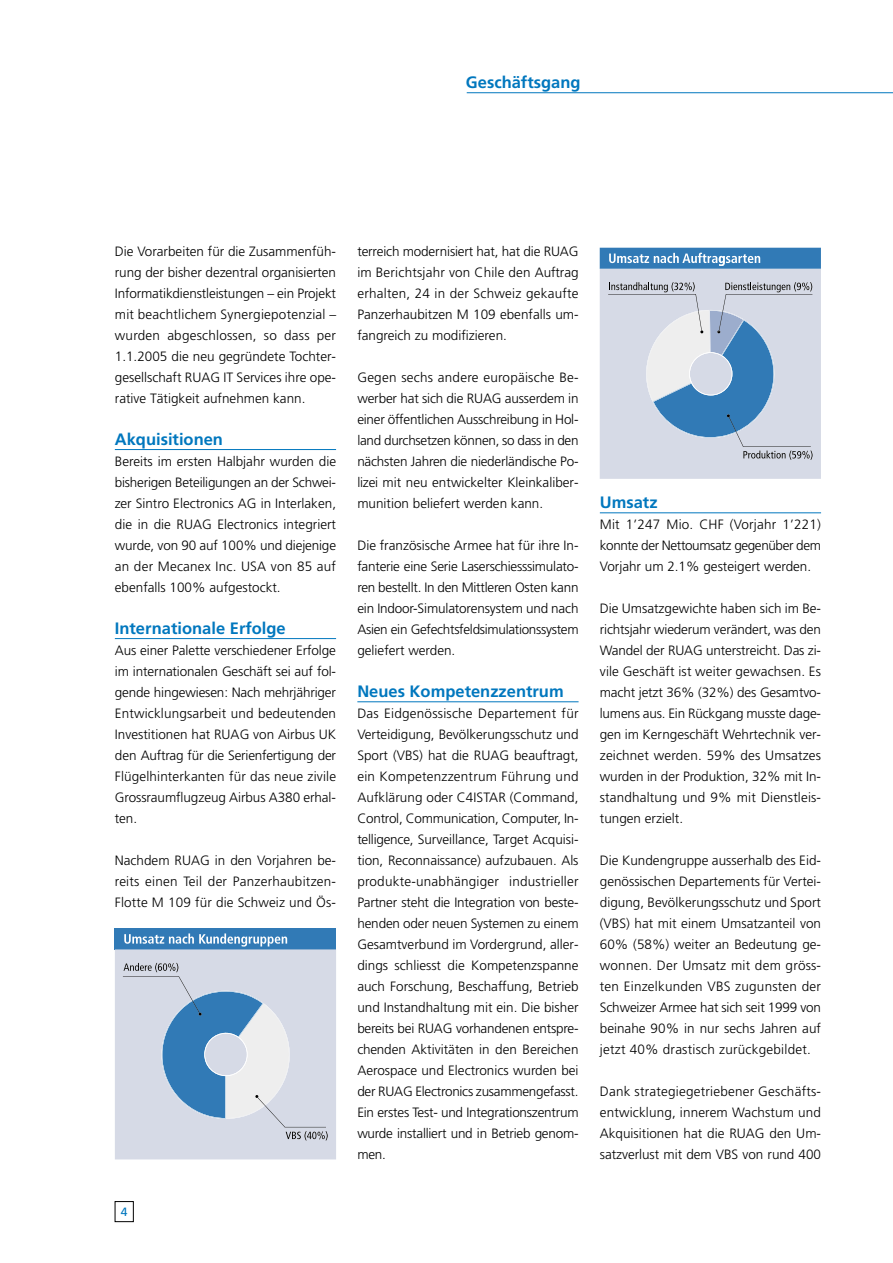
<style>
.page{position:relative;width:893px;height:1263px;background:#fff}
.page>*{position:absolute;margin:0;border:0;box-sizing:border-box;transform-origin:0 0}
.t1{font:700 16.5px "Frutiger";color:#0077be}
.t2{font:300 13.5px/21px "Frutiger";color:#000;text-align:justify}
.t3{font:12px "Frutiger";color:#0077be}
</style>
<div class="page">
<div style="left:115px;top:1201px;width:18px;height:21px;border:1px solid #000"></div>
<div style="left:115px;top:928px;width:221px;height:21px;background:#317ab6"></div>
<div style="left:115px;top:949px;width:221px;height:210px;background:#d6dae6"></div>
<svg style="left:124px;top:933px;width:163px;height:14px"></svg>
<svg style="left:123px;top:963px;width:205px;height:178px"></svg>
<hr style="left:466px;top:92px;width:426px;height:1px;background:#0077be">
<hr style="left:115px;top:449px;width:221px;height:1px;background:#0077be">
<hr style="left:600px;top:513px;width:221px;height:1px;background:#0077be">
<hr style="left:357px;top:702px;width:221px;height:1px;background:#0077be">
<div style="left:599px;top:269px;width:222px;height:210px;background:#d6dae6"></div>
<svg style="left:599px;top:248px;width:221px;height:21px"></svg>
<svg style="left:608px;top:282px;width:204px;height:178px"></svg>
<hr style="left:115px;top:638px;width:221px;height:1px;background:#0077be">
<p class="t1" style="left:466px;top:76px;width:116px">Geschäftsgang</p>
<p class="t2" style="left:115px;top:242px;width:223px">Die Vorarbeiten für die Zusammenfüh&shy;rung der bisher dezentral organisierten Informatikdienstleistungen – ein Projekt mit beachtlichem Synergiepotenzial – wurden abgeschlossen, so dass per 1.1.2005 die neu gegründete Tochter&shy;gesellschaft RUAG IT Services ihre ope&shy;rative Tätigkeit aufnehmen kann.</p>
<p class="t1" style="left:115px;top:433px;width:110px">Akquisitionen</p>
<p class="t2" style="left:115px;top:452px;width:223px">Bereits im ersten Halbjahr wurden die bisherigen Beteiligungen an der Schwei&shy;zer Sintro Electronics AG in Interlaken, die in die RUAG Electronics integriert wurde, von 90 auf 100% und diejenige an der Mecanex Inc. USA von 85 auf ebenfalls 100% aufgestockt.</p>
<p class="t1" style="left:115px;top:622px;width:172px">Internationale Erfolge</p>
<p class="t2" style="left:115px;top:641px;width:223px">Aus einer Palette verschiedener Erfolge im internationalen Geschäft sei auf fol&shy;gende hingewiesen: Nach mehrjähriger Entwicklungsarbeit und bedeutenden Investitionen hat RUAG von Airbus UK den Auftrag für die Serienfertigung der Flügelhinterkanten für das neue zivile Grossraumflugzeug Airbus A380 erhal&shy;ten.</p>
<p class="t2" style="left:115px;top:851px;width:223px">Nachdem RUAG in den Vorjahren be&shy;reits einen Teil der Panzerhaubitzen-Flotte M 109 für die Schweiz und Ös-</p>
<p class="t3" style="left:121px;top:1207px;width:8px">4</p>
<p class="t2" style="left:357px;top:242px;width:223px">terreich modernisiert hat, hat die RUAG im Berichtsjahr von Chile den Auftrag erhalten, 24 in der Schweiz gekaufte Panzerhaubitzen M 109 ebenfalls um&shy;fangreich zu modifizieren.</p>
<p class="t2" style="left:357px;top:368px;width:223px">Gegen sechs andere europäische Be&shy;werber hat sich die RUAG ausserdem in einer öffentlichen Ausschreibung in Hol&shy;land durchsetzen können, so dass in den nächsten Jahren die niederländische Po&shy;lizei mit neu entwickelter Kleinkaliber&shy;munition beliefert werden kann.</p>
<p class="t2" style="left:357px;top:536px;width:223px">Die französische Armee hat für ihre In&shy;fanterie eine Serie Laserschiesssimulato&shy;ren bestellt. In den Mittleren Osten kann ein Indoor-Simulatorensystem und nach Asien ein Gefechtsfeldsimulationssystem geliefert werden.</p>
<p class="t1" style="left:357px;top:685px;width:208px">Neues Kompetenzzentrum</p>
<p class="t2" style="left:357px;top:704px;width:223px">Das Eidgenössische Departement für Verteidigung, Bevölkerungsschutz und Sport (VBS) hat die RUAG beauftragt, ein Kompetenzzentrum Führung und Aufklärung oder C4ISTAR (Command, Control, Communication, Computer, In&shy;telligence, Surveillance, Target Acquisi&shy;tion, Reconnaissance) aufzubauen. Als produkte-unabhängiger industrieller Partner steht die Integration von beste&shy;henden oder neuen Systemen zu einem Gesamtverbund im Vordergrund, aller&shy;dings schliesst die Kompetenzspanne auch Forschung, Beschaffung, Betrieb und Instandhaltung mit ein. Die bisher bereits bei RUAG vorhandenen entspre&shy;chenden Aktivitäten in den Bereichen Aerospace und Electronics wurden bei der RUAG Electronics zusammengefasst.<br>Ein erstes Test- und Integrationszentrum wurde installiert und in Betrieb genom&shy;men.</p>
<p class="t1" style="left:600px;top:496px;width:59px">Umsatz</p>
<p class="t2" style="left:600px;top:515px;width:223px">Mit 1’247 Mio. CHF (Vorjahr 1’221) konnte der Nettoumsatz gegenüber dem Vorjahr um 2.1% gesteigert werden.</p>
<p class="t2" style="left:600px;top:599px;width:223px">Die Umsatzgewichte haben sich im Be&shy;richtsjahr wiederum verändert, was den Wandel der RUAG unterstreicht. Das zi&shy;vile Geschäft ist weiter gewachsen. Es macht jetzt 36% (32%) des Gesamtvo&shy;lumens aus. Ein Rückgang musste dage&shy;gen im Kerngeschäft Wehrtechnik ver&shy;zeichnet werden. 59% des Umsatzes wurden in der Produktion, 32% mit In&shy;standhaltung und 9% mit Dienstleis&shy;tungen erzielt.</p>
<p class="t2" style="left:600px;top:851px;width:223px">Die Kundengruppe ausserhalb des Eid&shy;genössischen Departements für Vertei&shy;digung, Bevölkerungsschutz und Sport (VBS) hat mit einem Umsatzanteil von 60% (58%) weiter an Bedeutung ge&shy;wonnen. Der Umsatz mit dem gröss&shy;ten Einzelkunden VBS zugunsten der Schweizer Armee hat sich seit 1999 von beinahe 90% in nur sechs Jahren auf jetzt 40% drastisch zurückgebildet.</p>
<p class="t2" style="left:600px;top:1082px;width:223px">Dank strategiegetriebener Geschäfts&shy;entwicklung, innerem Wachstum und Akquisitionen hat die RUAG den Um&shy;satzverlust mit dem VBS von rund 400</p>
</div>
